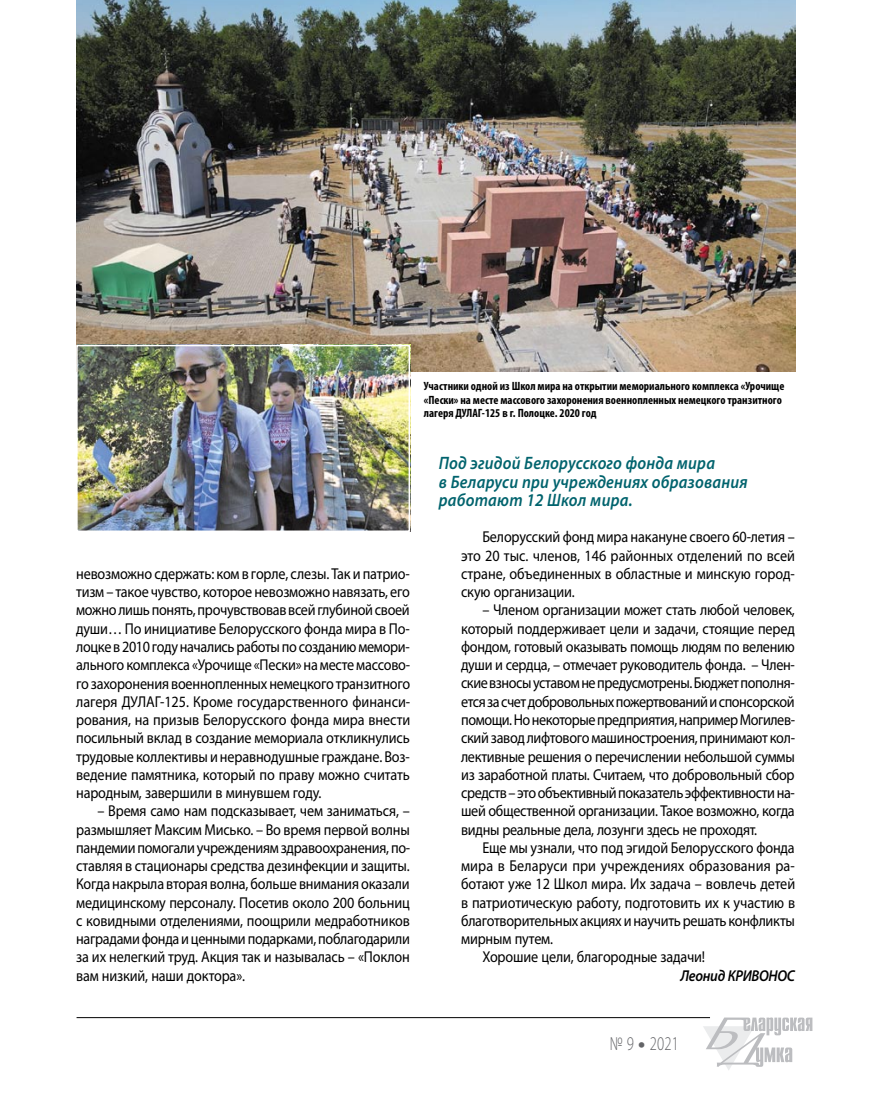
<style>
.page{position:relative;width:872px;height:1106px;background:#fff}
.page>*{position:absolute;margin:0;border:0;box-sizing:border-box;transform-origin:0 0}
.t1{font:300 19.5px "Myriad Pro";color:#636467;scale:.75 1}
.t2{font:italic 600 18px/18.3px "Myriad Pro";letter-spacing:.01em;color:#00636d;scale:.9 1}
.t3{font:15.75px/18.3px "Myriad Pro";letter-spacing:-.01em;color:#000;text-align:justify;scale:.9 1}
.t4{font:italic 600 15.75px "Myriad Pro";letter-spacing:-.02em;color:#000;scale:.9 1}
.t5{font:700 condensed 12px/13.5px "Myriad Pro";color:#000}
.s1{font-weight:900}
</style>
<div class="page">
<hr style="left:77px;top:1017px;width:633px;height:1px;background:#000">
<svg style="left:703px;top:1017px;width:109px;height:53px"></svg>
<img style="left:76px;top:0;width:719px;height:372px">
<img style="left:79px;top:348px;width:328px;height:181px">
<div style="left:76px;top:345px;width:334px;height:187px;border:2px solid #fff"></div>
<p class="t3" style="left:76px;top:564px;width:373px">невозможно сдержать: ком в горле, слезы. Так и патрио&shy;тизм – такое чувство, которое невозможно навязать, его можно лишь понять, прочувствовав всей глубиной своей души… По инициативе Белорусского фонда мира в По&shy;лоцке в 2010 году начались работы по созданию мемори&shy;ального комплекса «Урочище «Пески» на месте массово&shy;го захоронения военнопленных немецкого транзитного лагеря ДУЛАГ-125. Кроме государственного финанси&shy;рования, на призыв Белорусского фонда мира внести посильный вклад в создание мемориала откликнулись трудовые коллективы и неравнодушные граждане. Воз&shy;ведение памятника, который по праву можно считать народным, завершили в минувшем году.</p>
<p class="t3" style="left:76px;top:801px;width:373px;text-indent:21px">– Время само нам подсказывает, чем заниматься, – размышляет Максим Мисько. – Во время первой волны пандемии помогали учреждениям здравоохранения, по&shy;ставляя в стационары средства дезинфекции и защиты.<br>Когда накрыла вторая волна, больше внимания оказали медицинскому персоналу. Посетив около 200 больниц с ковидными отделениями, поощрили медработников наградами фонда и ценными подарками, поблагодарили за их нелегкий труд. Акция так и называлась – «Поклон вам низкий, наши доктора».</p>
<p class="t5" style="left:424px;top:379px;width:362px">Участники одной из Школ мира на открытии мемориального комплекса «Урочище «Пески» на месте массового захоронения военнопленных немецкого транзитного лагеря ДУЛАГ-125 в г. Полоцке. 2020 год</p>
<p class="t2" style="left:439px;top:454px;width:344px">Под эгидой Белорусского фонда мира<br>в Беларуси при учреждениях образования работают 12 Школ мира.</p>
<p class="t3" style="left:461px;top:527px;width:373px;text-indent:21px">Белорусский фонд мира накануне своего 60-летия – это 20 тыс. членов, 146 районных отделений по всей стране, объединенных в областные и минскую город&shy;скую организации.</p>
<p class="t3" style="left:461px;top:600px;width:372px;text-indent:21px">– Членом организации может стать любой человек, который поддерживает цели и задачи, стоящие перед фондом, готовый оказывать помощь людям по велению души и сердца, – отмечает руководитель фонда. – Член&shy;ские взносы уставом не предусмотрены. Бюджет пополня&shy;ется за счет добровольных пожертвований и спонсорской помощи. Но некоторые предприятия, например Могилев&shy;ский завод лифтового машиностроения, принимают кол&shy;лективные решения о перечислении небольшой суммы из заработной платы. Считаем, что добровольный сбор средств – это объективный показатель эффективности на&shy;шей общественной организации. Такое возможно, когда видны реальные дела, лозунги здесь не проходят.</p>
<p class="t3" style="left:482px;top:838px;width:349px">Еще мы узнали, что под эгидой Белорусского фонда</p>
<p class="t3" style="left:461px;top:856px;width:372px">мира в Беларуси при учреждениях образования ра-</p>
<p class="t3" style="left:461px;top:874px;width:373px">ботают уже 12 Школ мира. Их задача – вовлечь детей</p>
<p class="t3" style="left:461px;top:893px;width:373px">в патриотическую работу, подготовить их к участию в</p>
<p class="t3" style="left:461px;top:911px;width:372px">благотворительных акциях и научить решать конфликты</p>
<p class="t3" style="left:461px;top:929px;width:104px">мирным путем.</p>
<p class="t3" style="left:482px;top:947px;width:249px">Хорошие цели, благородные задачи!</p>
<p class="t4" style="left:680px;top:965px;width:129px">Леонид КРИВОНОС</p>
<p class="t1" style="left:609px;top:1032px;width:94px">№ 9 <span class="s1">•</span> 2021</p>
</div>
